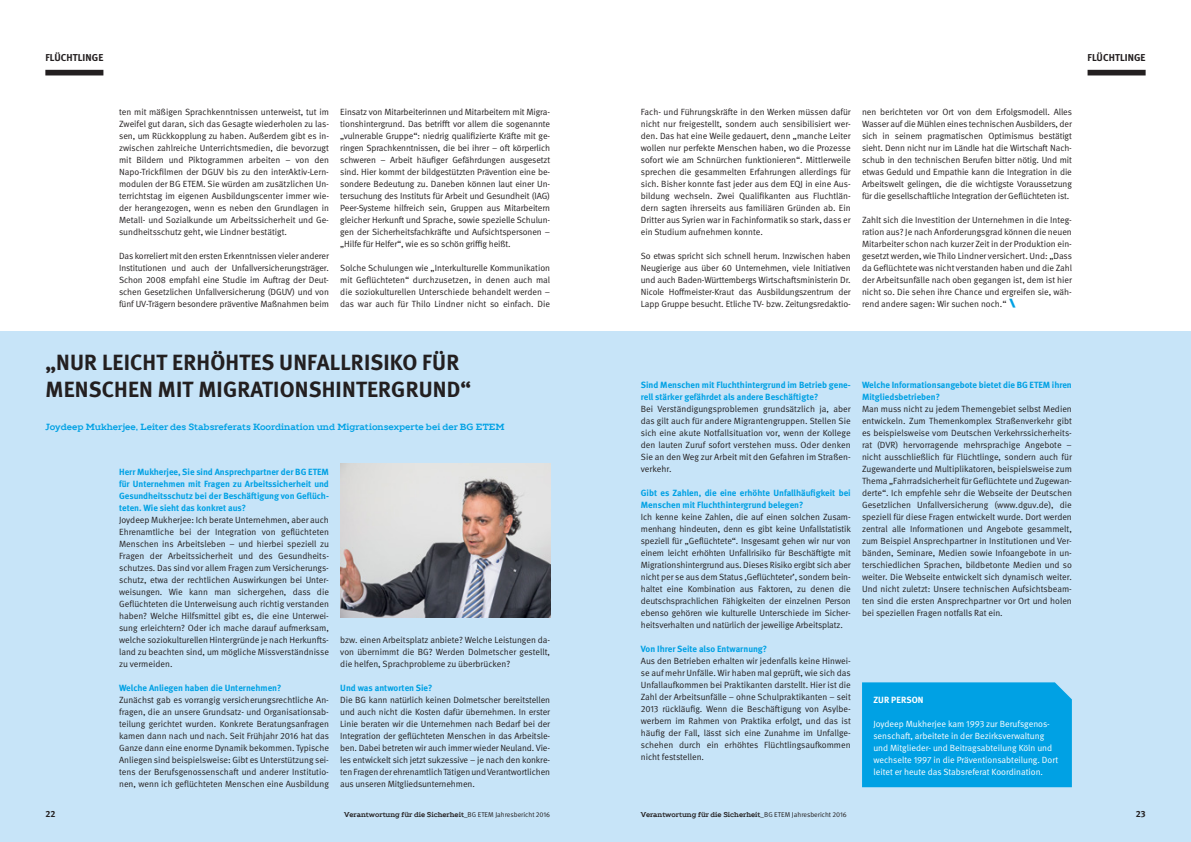
<style>
.page{position:relative;width:1191px;height:842px;background:#fff}
.page>*{position:absolute;margin:0;border:0;box-sizing:border-box;transform-origin:0 0}
.t1{font:700 22px/27px "DGUV Meta";letter-spacing:.01em;color:#231f20}
.t2{font:700 10px "DGUV Meta";letter-spacing:.01em;color:#231f20}
.t3{font:9px/12px "DGUV Meta";letter-spacing:-.005em;color:#231f20;text-align:justify}
.t4{font:700 9px/12px "DGUV Meta";color:#00a1e4}
.t5{font:9px/12px "DGUV Meta";color:#fff}
.t6{font:700 9px "TT Slabs";color:#00a1e4}
.t7{font:700 9px "DGUV Meta";letter-spacing:.01em;color:#fff}
.t8{font:700 9px "DGUV Meta";color:#231f20}
.t9{font:700 7px "TT Slabs";color:#231f20}
.s1{font-family:"TT Slabs";font-weight:900;font-size:11px;color:#00a1e4}
.s2{font-family:"DGUV Meta";font-weight:400}
</style>
<div class="page">
<div style="left:0;top:331px;width:1191px;height:511px;background:#c7e4f8"></div>
<div style="left:862px;top:682px;width:209px;height:105px;background:#00a1e4"></div>
<img style="left:341px;top:464px;width:209px;height:153px">
<div style="left:45px;top:70px;width:58px;height:5px;background:#231f20"></div>
<div style="left:1087px;top:70px;width:58px;height:5px;background:#231f20"></div>
<p class="t2" style="left:45px;top:52px;width:59px">FLÜCHTLINGE</p>
<p class="t2" style="left:1087px;top:52px;width:59px">FLÜCHTLINGE</p>
<p class="t3" style="left:119px;top:106px;width:211px">ten mit mäßigen Sprachkenntnissen unterweist, tut im Zweifel gut daran, sich das Gesagte wiederholen zu las&shy;sen, um Rückkopplung zu haben. Außerdem gibt es in&shy;zwischen zahlreiche Unterrichtsmedien, die bevorzugt mit Bildern und Piktogrammen arbeiten – von den Napo-Trickfilmen der DGUV bis zu den interAktiv-Lern&shy;modulen der BG ETEM. Sie würden am zusätzlichen Un&shy;terrichtstag im eigenen Ausbildungscenter immer wie&shy;der herangezogen, wenn es neben den Grundlagen in Metall- und Sozialkunde um Arbeitssicherheit und Ge&shy;sundheitsschutz geht, wie Lindner bestätigt.</p>
<p class="t3" style="left:119px;top:250px;width:211px">Das korreliert mit den ersten Erkenntnissen vieler anderer Institutionen und auch der Unfallversicherungsträger.<br>Schon 2008 empfahl eine Studie im Auftrag der Deut&shy;schen Gesetzlichen Unfallversicherung (DGUV) und von fünf UV-Trägern besondere präventive Maßnahmen beim</p>
<p class="t3" style="left:340px;top:106px;width:211px">Einsatz von Mitarbeiterinnen und Mitarbeitern mit Migra&shy;tionshintergrund. Das betrifft vor allem die sogenannte „vulnerable Gruppe“: niedrig qualifizierte Kräfte mit ge&shy;ringen Sprachkenntnissen, die bei ihrer – oft körperlich schweren – Arbeit häufiger Gefährdungen ausgesetzt sind. Hier kommt der bildgestützten Prävention eine be&shy;sondere Bedeutung zu. Daneben können laut einer Un&shy;tersuchung des Instituts für Arbeit und Gesundheit (IAG)<br>Peer-Systeme hilfreich sein, Gruppen aus Mitarbeitern gleicher Herkunft und Sprache, sowie spezielle Schulun&shy;gen der Sicherheitsfachkräfte und Aufsichtspersonen – „Hilfe für Helfer“, wie es so schön griffig heißt.</p>
<p class="t3" style="left:340px;top:262px;width:211px">Solche Schulungen wie „Interkulturelle Kommunikation mit Geflüchteten“ durchzusetzen, in denen auch mal die soziokulturellen Unterschiede behandelt werden – das war auch für Thilo Lindner nicht so einfach. Die</p>
<h1 class="t1" style="left:45px;top:350px;width:427px">„NUR LEICHT ERHÖHTES UNFALLRISIKO FÜR<br>MENSCHEN MIT MIGRATIONSHINTERGRUND“</h1>
<p class="t6" style="left:45px;top:421px;width:461px">Joydeep Mukherjee, Leiter des Stabsreferats Koordination und Migrationsexperte bei der BG ETEM</p>
<p class="t4" style="left:119px;top:466px;width:211px;text-align:justify">Herr Mukherjee, Sie sind Ansprechpartner der BG ETEM für Unternehmen mit Fragen zu Arbeitssicherheit und Gesundheitsschutz bei der Beschäftigung von Geflüch&shy;teten. Wie sieht das konkret aus?</p>
<p class="t3" style="left:119px;top:514px;width:211px">Joydeep Mukherjee: Ich berate Unternehmen, aber auch Ehrenamtliche bei der Integration von geflüchteten Menschen ins Arbeitsleben – und hierbei speziell zu Fragen der Arbeitssicherheit und des Gesundheits&shy;schutzes. Das sind vor allem Fragen zum Versicherungs&shy;schutz, etwa der rechtlichen Auswirkungen bei Unter&shy;weisungen. Wie kann man sichergehen, dass die Geflüchteten die Unterweisung auch richtig verstanden haben? Welche Hilfsmittel gibt es, die eine Unterwei&shy;sung erleichtern? Oder ich mache darauf aufmerksam, welche soziokulturellen Hintergründe je nach Herkunfts&shy;land zu beachten sind, um mögliche Missverständnisse zu vermeiden.</p>
<p class="t4" style="left:119px;top:682px;width:164px">Welche Anliegen haben die Unternehmen?</p>
<p class="t3" style="left:119px;top:694px;width:211px">Zunächst gab es vorrangig versicherungsrechtliche An&shy;fragen, die an unsere Grundsatz- und Organisationsab&shy;teilung gerichtet wurden. Konkrete Beratungsanfragen kamen dann nach und nach. Seit Frühjahr 2016 hat das Ganze dann eine enorme Dynamik bekommen. Typische Anliegen sind beispielsweise: Gibt es Unterstützung sei&shy;tens der Berufsgenossenschaft und anderer Institutio&shy;nen, wenn ich geflüchteten Menschen eine Ausbildung</p>
<p class="t3" style="left:340px;top:634px;width:211px">bzw. einen Arbeitsplatz anbiete? Welche Leistungen da&shy;von übernimmt die BG? Werden Dolmetscher gestellt, die helfen, Sprachprobleme zu überbrücken?</p>
<p class="t4" style="left:340px;top:682px;width:94px">Und was antworten Sie?</p>
<p class="t3" style="left:340px;top:694px;width:211px">Die BG kann natürlich keinen Dolmetscher bereitstellen und auch nicht die Kosten dafür übernehmen. In erster Linie beraten wir die Unternehmen nach Bedarf bei der Integration der geflüchteten Menschen in das Arbeitsle&shy;ben. Dabei betreten wir auch immer wieder Neuland. Vie&shy;les entwickelt sich jetzt sukzessive – je nach den konkre&shy;ten Fragen der ehrenamtlich Tätigen und Verantwortlichen aus unseren Mitgliedsunternehmen.</p>
<p class="t3" style="left:641px;top:106px;width:211px">Fach- und Führungskräfte in den Werken müssen dafür nicht nur freigestellt, sondern auch sensibilisiert wer&shy;den. Das hat eine Weile gedauert, denn „manche Leiter wollen nur perfekte Menschen haben, wo die Prozesse sofort wie am Schnürchen funktionieren“. Mittlerweile sprechen die gesammelten Erfahrungen allerdings für sich. Bisher konnte fast jeder aus dem EQJ in eine Aus&shy;bildung wechseln. Zwei Qualifikanten aus Fluchtlän&shy;dern sagten ihrerseits aus familiären Gründen ab. Ein Dritter aus Syrien war in Fachinformatik so stark, dass er ein Studium aufnehmen konnte.</p>
<p class="t3" style="left:641px;top:250px;width:211px">So etwas spricht sich schnell herum. Inzwischen haben Neugierige aus über 60 Unternehmen, viele Initiativen und auch Baden-Württembergs Wirtschaftsministerin Dr.<br>Nicole Hoffmeister-Kraut das Ausbildungszentrum der Lapp Gruppe besucht. Etliche TV- bzw. Zeitungsredaktio-</p>
<p class="t3" style="left:862px;top:106px;width:211px">nen berichteten vor Ort von dem Erfolgsmodell. Alles Wasser auf die Mühlen eines technischen Ausbilders, der sich in seinem pragmatischen Optimismus bestätigt sieht. Denn nicht nur im Ländle hat die Wirtschaft Nach&shy;schub in den technischen Berufen bitter nötig. Und mit etwas Geduld und Empathie kann die Integration in die Arbeitswelt gelingen, die die wichtigste Voraussetzung für die gesellschaftliche Integration der Geflüchteten ist.</p>
<p class="t3" style="left:862px;top:214px;width:211px">Zahlt sich die Investition der Unternehmen in die Integ&shy;ration aus? Je nach Anforderungsgrad können die neuen Mitarbeiter schon nach kurzer Zeit in der Produktion ein&shy;gesetzt werden, wie Thilo Lindner versichert. Und: „Dass da Geflüchtete was nicht verstanden haben und die Zahl der Arbeitsunfälle nach oben gegangen ist, dem ist hier nicht so. Die sehen ihre Chance und ergreifen sie, wäh&shy;rend andere sagen: Wir suchen noch.“ <span class="s1">\</span></p>
<p class="t4" style="left:641px;top:379px;width:211px">Sind Menschen mit Fluchthintergrund im Betrieb gene&shy;rell stärker gefährdet als andere Beschäftigte?</p>
<p class="t3" style="left:641px;top:403px;width:211px">Bei Verständigungsproblemen grundsätzlich ja, aber das gilt auch für andere Migrantengruppen. Stellen Sie sich eine akute Notfallsituation vor, wenn der Kollege den lauten Zuruf sofort verstehen muss. Oder denken Sie an den Weg zur Arbeit mit den Gefahren im Straßen&shy;verkehr.</p>
<p class="t4" style="left:641px;top:487px;width:211px">Gibt es Zahlen, die eine erhöhte Unfallhäufigkeit bei<br>Menschen mit Fluchthintergrund belegen?</p>
<p class="t3" style="left:641px;top:511px;width:212px">Ich kenne keine Zahlen, die auf einen solchen Zusam&shy;menhang hindeuten, denn es gibt keine Unfallstatistik speziell für „Geflüchtete“. Insgesamt gehen wir nur von einem leicht erhöhten Unfallrisiko für Beschäftigte mit Migrationshintergrund aus. Dieses Risiko ergibt sich aber nicht per se aus dem Status ‚Geflüchteter’, sondern bein&shy;haltet eine Kombination aus Faktoren, zu denen die deutschsprachlichen Fähigkeiten der einzelnen Person ebenso gehören wie kulturelle Unterschiede im Sicher&shy;heitsverhalten und natürlich der jeweilige Arbeitsplatz.</p>
<p class="t4" style="left:641px;top:643px;width:128px">Von Ihrer Seite also Entwarnung?</p>
<p class="t3" style="left:641px;top:655px;width:211px">Aus den Betrieben erhalten wir jedenfalls keine Hinwei&shy;se auf mehr Unfälle. Wir haben mal geprüft, wie sich das Unfallaufkommen bei Praktikanten darstellt. Hier ist die Zahl der Arbeitsunfälle – ohne Schulpraktikanten – seit 2013 rückläufig. Wenn die Beschäftigung von Asylbe&shy;werbern im Rahmen von Praktika erfolgt, und das ist häufig der Fall, lässt sich eine Zunahme im Unfallge&shy;schehen durch ein erhöhtes Flüchtlingsaufkommen nicht feststellen.</p>
<p class="t4" style="left:862px;top:379px;width:211px">Welche Informationsangebote bietet die BG ETEM ihren<br>Mitgliedsbetrieben?</p>
<p class="t3" style="left:862px;top:403px;width:211px">Man muss nicht zu jedem Themengebiet selbst Medien entwickeln. Zum Themenkomplex Straßenverkehr gibt es beispielsweise vom Deutschen Verkehrssicherheits&shy;rat (DVR) hervorragende mehrsprachige Angebote – nicht ausschließlich für Flüchtlinge, sondern auch für Zugewanderte und Multiplikatoren, beispielsweise zum Thema „Fahrradsicherheit für Geflüchtete und Zugewan&shy;derte“. Ich empfehle sehr die Webseite der Deutschen Gesetzlichen Unfallversicherung (www.dguv.de), die speziell für diese Fragen entwickelt wurde. Dort werden zentral alle Informationen und Angebote gesammelt, zum Beispiel Ansprechpartner in Institutionen und Ver&shy;bänden, Seminare, Medien sowie Infoangebote in un&shy;terschiedlichen Sprachen, bildbetonte Medien und so weiter. Die Webseite entwickelt sich dynamisch weiter.<br>Und nicht zuletzt: Unsere technischen Aufsichtsbeam&shy;ten sind die ersten Ansprechpartner vor Ort und holen bei speziellen Fragen notfalls Rat ein.</p>
<p class="t7" style="left:873px;top:695px;width:52px">ZUR PERSON</p>
<p class="t5" style="left:873px;top:718px;width:186px">Joydeep Mukherjee kam 1993 zur Berufsgenos&shy;senschaft, arbeitete in der Bezirksverwaltung und Mitglieder- und Beitragsabteilung Köln und wechselte 1997 in die Präventionsabteilung. Dort leitet er heute das Stabsreferat Koordination.</p>
<p class="t8" style="left:45px;top:809px;width:12px">22</p>
<p class="t9" style="left:344px;top:810px;width:207px">Verantwortung für die Sicherheit<span class="s2">_BG ETEM Jahresbericht 2016</span></p>
<p class="t9" style="left:641px;top:810px;width:207px">Verantwortung für die Sicherheit<span class="s2">_BG ETEM Jahresbericht 2016</span></p>
<p class="t8" style="left:1135px;top:809px;width:11px">23</p>
</div>
